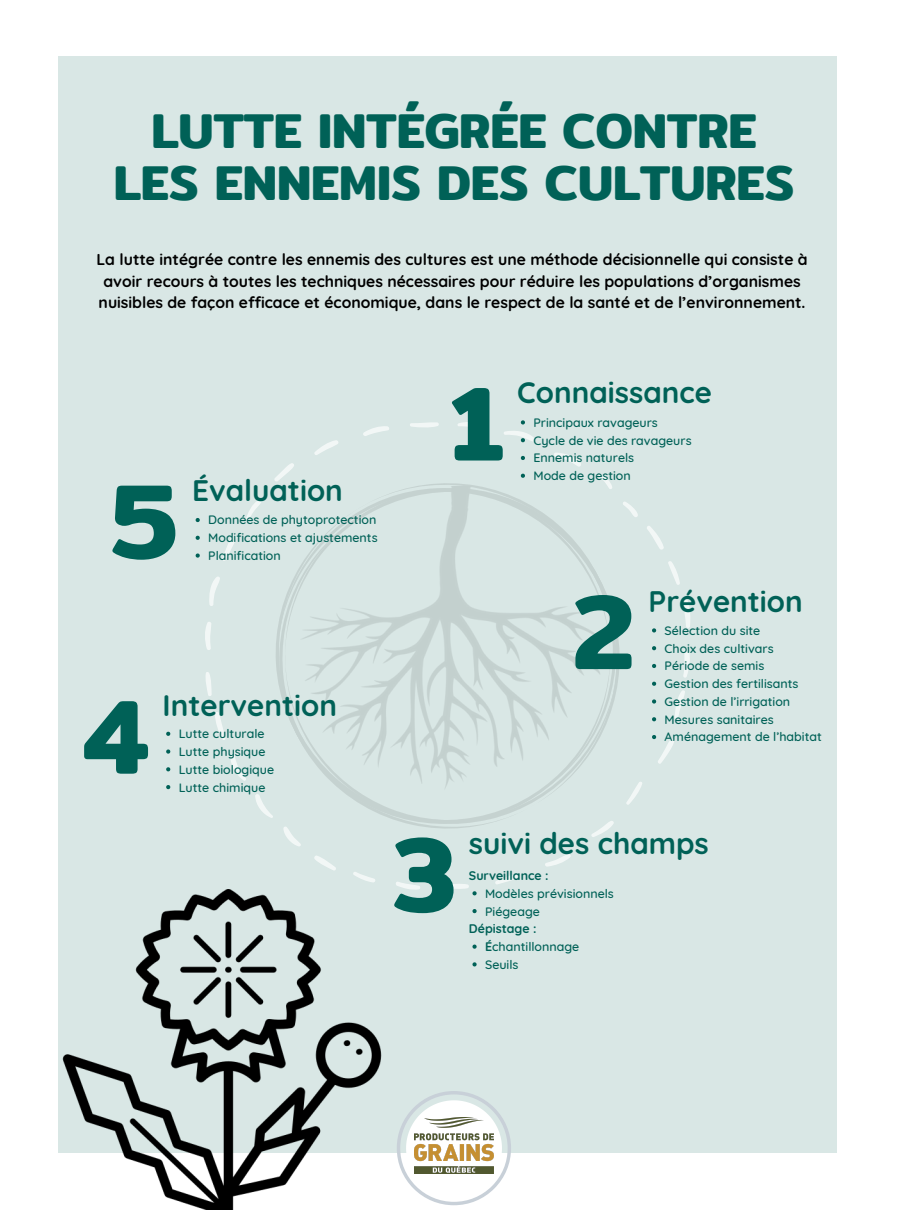
<style>
.page{position:relative;width:908px;height:1210px;background:#fff}
.page>*{position:absolute;margin:0;border:0;box-sizing:border-box;transform-origin:0 0}
.t1{font:600 106.57px "Mitr";color:#006157}
.t2{font:600 49px/51.3px "Mitr";color:#006157;text-align:center}
.t3{font:700 29.61px "Quicksand";color:#006157}
.t4{font:700 15.75px/21.6px "Quicksand";color:#000;text-align:center}
.t5{font:500 12.42px/17.7px "Quicksand";color:#006157}
.t6{font:700 12.42px "Quicksand";color:#006157}
.s1{font-weight:700}
</style>
<div class="page">
<div style="left:58px;top:57px;width:778px;height:1096px;background:#d9e7e5"></div>
<svg style="left:314px;top:855px;width:22px;height:16px"></svg>
<svg style="left:283px;top:828px;width:18px;height:18px"></svg>
<svg style="left:255px;top:794px;width:18px;height:24px"></svg>
<svg style="left:230px;top:754px;width:16px;height:27px"></svg>
<svg style="left:215px;top:712px;width:11px;height:28px"></svg>
<svg style="left:205px;top:672px;width:6px;height:24px"></svg>
<svg style="left:205px;top:622px;width:6px;height:28px"></svg>
<svg style="left:209px;top:577px;width:11px;height:29px"></svg>
<svg style="left:222px;top:534px;width:15px;height:27px"></svg>
<svg style="left:245px;top:499px;width:17px;height:23px"></svg>
<svg style="left:274px;top:463px;width:20px;height:19px"></svg>
<svg style="left:314px;top:440px;width:24px;height:15px"></svg>
<svg style="left:363px;top:426px;width:26px;height:10px"></svg>
<svg style="left:410px;top:422px;width:29px;height:6px"></svg>
<svg style="left:458px;top:422px;width:25px;height:7px"></svg>
<svg style="left:353px;top:872px;width:22px;height:10px"></svg>
<svg style="left:396px;top:882px;width:24px;height:7px"></svg>
<svg style="left:495px;top:874px;width:24px;height:10px"></svg>
<svg style="left:545px;top:854px;width:26px;height:13px"></svg>
<svg style="left:591px;top:828px;width:18px;height:9px"></svg>
<svg style="left:626px;top:782px;width:16px;height:23px"></svg>
<svg style="left:675px;top:690px;width:10px;height:29px"></svg>
<svg style="left:683px;top:648px;width:7px;height:30px"></svg>
<svg style="left:683px;top:599px;width:7px;height:29px"></svg>
<svg style="left:668px;top:561px;width:12px;height:24px"></svg>
<svg style="left:554px;top:453px;width:27px;height:14px"></svg>
<svg style="left:599px;top:474px;width:11px;height:9px"></svg>
<svg style="left:623px;top:502px;width:15px;height:15px"></svg>
<svg style="left:647px;top:526px;width:17px;height:24px"></svg>
<svg style="left:284px;top:790px;width:330px;height:38px"></svg>
<img style="left:276px;top:486px;width:343px;height:304px">
<svg style="left:520px;top:420px;width:5px;height:4px"></svg>
<svg style="left:504px;top:431px;width:31px;height:11px"></svg>
<svg style="left:520px;top:456px;width:5px;height:4px"></svg>
<svg style="left:520px;top:474px;width:5px;height:4px"></svg>
<svg style="left:652px;top:628px;width:4px;height:4px"></svg>
<svg style="left:652px;top:646px;width:4px;height:4px"></svg>
<svg style="left:652px;top:664px;width:4px;height:4px"></svg>
<svg style="left:652px;top:681px;width:4px;height:5px"></svg>
<svg style="left:652px;top:699px;width:4px;height:4px"></svg>
<svg style="left:652px;top:717px;width:4px;height:4px"></svg>
<svg style="left:652px;top:735px;width:22px;height:29px"></svg>
<svg style="left:443px;top:884px;width:33px;height:11px"></svg>
<svg style="left:472px;top:909px;width:4px;height:4px"></svg>
<svg style="left:472px;top:944px;width:4px;height:4px"></svg>
<svg style="left:472px;top:962px;width:4px;height:4px"></svg>
<svg style="left:166px;top:731px;width:4px;height:5px"></svg>
<svg style="left:166px;top:749px;width:4px;height:4px"></svg>
<svg style="left:166px;top:767px;width:4px;height:4px"></svg>
<svg style="left:166px;top:785px;width:4px;height:4px"></svg>
<svg style="left:195px;top:518px;width:5px;height:4px"></svg>
<svg style="left:195px;top:536px;width:5px;height:4px"></svg>
<svg style="left:195px;top:553px;width:5px;height:4px"></svg>
<svg style="left:397px;top:1091px;width:114px;height:114px"></svg>
<img style="left:414px;top:1117px;width:79px;height:56px">
<img style="left:62px;top:889px;width:320px;height:321px">
<h2 class="t2" style="left:114px;top:105px;width:682px">LUTTE INTÉGRÉE CONTRE<br>LES ENNEMIS DES CULTURES</h2>
<p class="t4" style="left:96px;top:248px;width:712px">La lutte intégrée contre les ennemis des cultures est une méthode décisionnelle qui consiste à avoir recours à toutes les techniques nécessaires pour réduire les populations d’organismes nuisibles de façon efficace et économique, dans le respect de la santé et de l’environnement.</p>
<h1 class="t1" style="left:110px;top:435px;width:69px">5</h1>
<h3 class="t3" style="left:192px;top:471px;width:152px">Évaluation</h3>
<p class="t5" style="left:208px;top:511px;width:171px;text-align:justify">Données de phytoprotection Modifications et ajustements Planification</p>
<h1 class="t1" style="left:84px;top:651px;width:66px">4</h1>
<h3 class="t3" style="left:162px;top:686px;width:176px">Intervention</h3>
<p class="t5" style="left:179px;top:724px;width:97px">Lutte culturale<br>Lutte physique<br>Lutte biologique<br>Lutte chimique</p>
<h1 class="t1" style="left:449px;top:338px;width:55px">1</h1>
<h3 class="t3" style="left:517px;top:373px;width:196px">Connaissance</h3>
<p class="t5" style="left:533px;top:413px;width:159px">Principaux ravageurs<br>Cycle de vie des ravageurs<br>Ennemis naturels<br>Mode de gestion</p>
<h1 class="t1" style="left:572px;top:546px;width:63px">2</h1>
<h3 class="t3" style="left:648px;top:582px;width:156px">Prévention</h3>
<p class="t5" style="left:664px;top:621px;width:158px">Sélection du site<br>Choix des cultivars<br>Période de semis<br>Gestion des fertilisants<br>Gestion de l’irrigation<br>Mesures sanitaires<br>Aménagement de l’habitat</p>
<h1 class="t1" style="left:391px;top:789px;width:66px">3</h1>
<h3 class="t3" style="left:469px;top:824px;width:241px">suivi des champs</h3>
<p class="t6" style="left:469px;top:867px;width:81px">Surveillance :</p>
<p class="t5" style="left:485px;top:884px;width:130px">Modèles prévisionnels<br>Piégeage</p>
<p class="t5" style="left:485px;top:919px;width:96px;text-indent:-16px"><span class="s1">Dépistage :<br>É</span>chantillonnage<br>Seuils</p>
</div>
